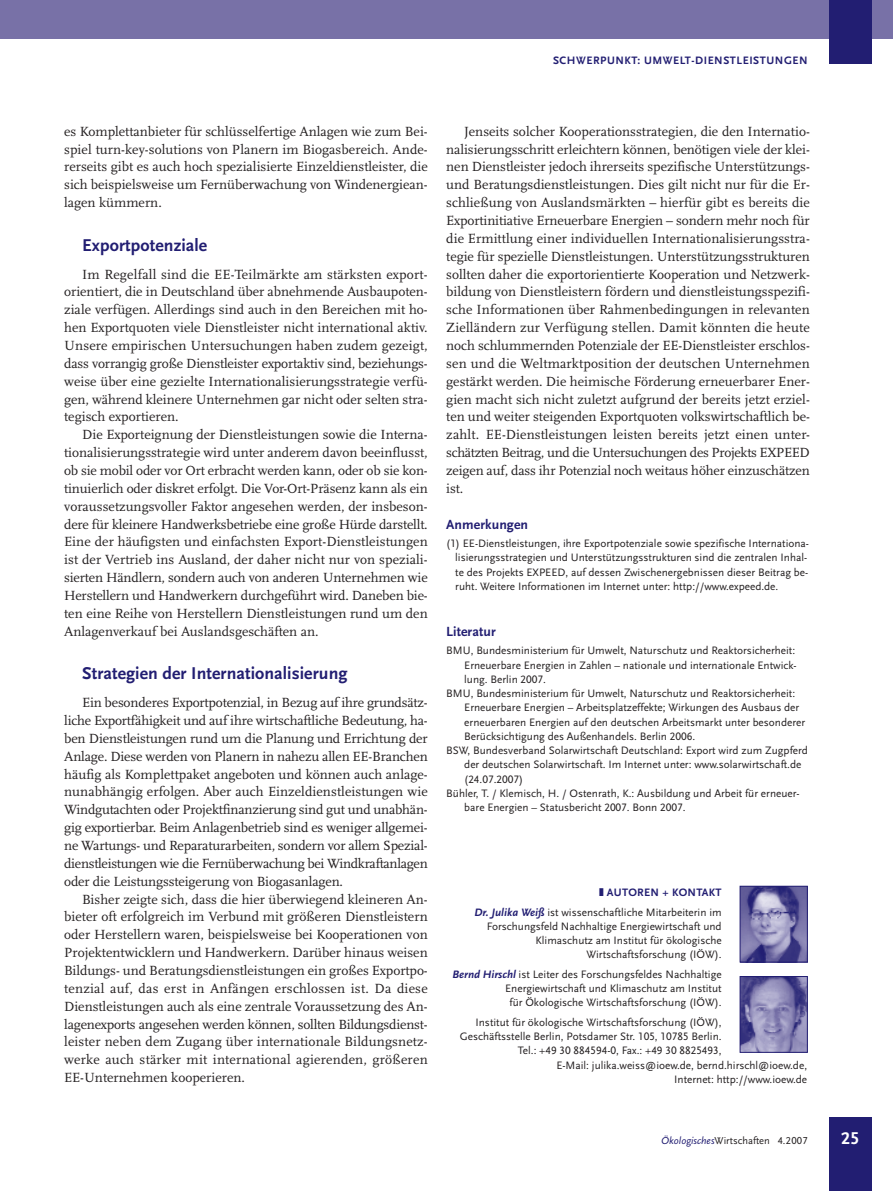
<style>
.page{position:relative;width:893px;height:1191px;background:#fff}
.page>*{position:absolute;margin:0;border:0;box-sizing:border-box;transform-origin:0 0}
.t1{font:700 17.85px "Scala Sans LF";letter-spacing:.005em;color:#221e72}
.t2{font:700 17.85px "Scala Sans LF";color:#fff}
.t3{font:13.8px/17.9px "Scala LF";color:#231f20;text-align:justify}
.t4{font:700 13.8px "Scala Sans LF";letter-spacing:.005em;color:#221e72}
.t5{font:11.25px/14.2px "Scala Sans LF";color:#231f20;text-align:right}
.t6{font:700 11.25px "Scala Sans LF";letter-spacing:.05em;color:#221e72}
.t7{font:10.5px "Scala Sans LF";color:#231f20}
.s1{color:#221e72}
.s2{font-weight:700;color:#221e72}
.s3{font-weight:700;font-style:italic;color:#221e72}
.s4{font-style:italic;color:#221e72}
</style>
<div class="page">
<div style="left:0;top:1px;width:893px;height:38px;background:#7871a7"></div>
<div style="left:829px;top:1px;width:42px;height:63px;background:#221e72"></div>
<div style="left:829px;top:1117px;width:42px;height:74px;background:#221e72"></div>
<img style="left:742px;top:888px;width:64px;height:72px">
<div style="left:740px;top:886px;width:68px;height:76px;border:1px solid #221e72"></div>
<img style="left:742px;top:978px;width:64px;height:72px">
<div style="left:740px;top:976px;width:68px;height:76px;border:1px solid #221e72"></div>
<p class="t6" style="left:553px;top:56px;width:256px">SCHWERPUNKT: UMWELT-DIENSTLEISTUNGEN</p>
<p class="t3" style="left:64px;top:123px;width:365px">es Komplettanbieter für schlüsselfertige Anlagen wie zum Bei&shy;spiel turn-key-solutions von Planern im Biogasbereich. Ande&shy;rerseits gibt es auch hoch spezialisierte Einzeldienstleister, die sich beispielsweise um Fernüberwachung von Windenergiean&shy;lagen kümmern.</p>
<p class="t1" style="left:82px;top:238px;width:127px">Exportpotenziale</p>
<p class="t3" style="left:64px;top:266px;width:365px;text-indent:18px">Im Regelfall sind die EE-Teilmärkte am stärksten export&shy;orientiert, die in Deutschland über abnehmende Ausbaupoten&shy;ziale verfügen. Allerdings sind auch in den Bereichen mit ho&shy;hen Exportquoten viele Dienstleister nicht international aktiv.<br>Unsere empirischen Untersuchungen haben zudem gezeigt, dass vorrangig große Dienstleister exportaktiv sind, beziehungs&shy;weise über eine gezielte Internationalisierungsstrategie verfü&shy;gen, während kleinere Unternehmen gar nicht oder selten stra&shy;tegisch exportieren.</p>
<p class="t3" style="left:64px;top:427px;width:365px;text-indent:18px">Die Exporteignung der Dienstleistungen sowie die Interna&shy;tionalisierungsstrategie wird unter anderem davon beeinflusst, ob sie mobil oder vor Ort erbracht werden kann, oder ob sie kon&shy;tinuierlich oder diskret erfolgt. Die Vor-Ort-Präsenz kann als ein voraussetzungsvoller Faktor angesehen werden, der insbeson&shy;dere für kleinere Handwerksbetriebe eine große Hürde darstellt.<br>Eine der häufigsten und einfachsten Export-Dienstleistungen ist der Vertrieb ins Ausland, der daher nicht nur von speziali&shy;sierten Händlern, sondern auch von anderen Unternehmen wie Herstellern und Handwerkern durchgeführt wird. Daneben bie&shy;ten eine Reihe von Herstellern Dienstleistungen rund um den Anlagenverkauf bei Auslandsgeschäften an.</p>
<p class="t1" style="left:82px;top:666px;width:267px">Strategien der Internationalisierung</p>
<p class="t3" style="left:64px;top:695px;width:365px;text-indent:18px">Ein besonderes Exportpotenzial, in Bezug auf ihre grundsätz&shy;liche Exportfähigkeit und auf ihre wirtschaftliche Bedeutung, ha&shy;ben Dienstleistungen rund um die Planung und Errichtung der Anlage. Diese werden von Planern in nahezu allen EE-Branchen häufig als Komplettpaket angeboten und können auch anlage&shy;nunabhängig erfolgen. Aber auch Einzeldienstleistungen wie Windgutachten oder Projektfinanzierung sind gut und unabhän&shy;gig exportierbar. Beim Anlagenbetrieb sind es weniger allgemei&shy;ne Wartungs- und Reparaturarbeiten, sondern vor allem Spezial&shy;dienstleistungen wie die Fernüberwachung bei Windkraftanlagen oder die Leistungssteigerung von Biogasanlagen.</p>
<p class="t3" style="left:64px;top:891px;width:365px;text-indent:18px">Bisher zeigte sich, dass die hier überwiegend kleineren An&shy;bieter oft erfolgreich im Verbund mit größeren Dienstleistern oder Herstellern waren, beispielsweise bei Kooperationen von Projektentwicklern und Handwerkern. Darüber hinaus weisen Bildungs- und Beratungsdienstleistungen ein großes Exportpo&shy;tenzial auf, das erst in Anfängen erschlossen ist. Da diese Dienstleistungen auch als eine zentrale Voraussetzung des An&shy;lagenexports angesehen werden können, sollten Bildungsdienst&shy;leister neben dem Zugang über internationale Bildungsnetz&shy;werke auch stärker mit international agierenden, größeren EE-Unternehmen kooperieren.</p>
<p class="t3" style="left:446px;top:123px;width:365px;text-indent:18px">Jenseits solcher Kooperationsstrategien, die den Internatio&shy;nalisierungsschritt erleichtern können, benötigen viele der klei&shy;nen Dienstleister jedoch ihrerseits spezifische Unterstützungs&shy;und Beratungsdienstleistungen. Dies gilt nicht nur für die Er&shy;schließung von Auslandsmärkten – hierfür gibt es bereits die Exportinitiative Erneuerbare Energien – sondern mehr noch für die Ermittlung einer individuellen Internationalisierungsstra&shy;tegie für spezielle Dienstleistungen. Unterstützungsstrukturen sollten daher die exportorientierte Kooperation und Netzwerk&shy;bildung von Dienstleistern fördern und dienstleistungsspezifi&shy;sche Informationen über Rahmenbedingungen in relevanten Zielländern zur Verfügung stellen. Damit könnten die heute noch schlummernden Potenziale der EE-Dienstleister erschlos&shy;sen und die Weltmarktposition der deutschen Unternehmen gestärkt werden. Die heimische Förderung erneuerbarer Ener&shy;gien macht sich nicht zuletzt aufgrund der bereits jetzt erziel&shy;ten und weiter steigenden Exportquoten volkswirtschaftlich be&shy;zahlt. EE-Dienstleistungen leisten bereits jetzt einen unter&shy;schätzten Beitrag, und die Untersuchungen des Projekts EXPEED zeigen auf, dass ihr Potenzial noch weitaus höher einzuschätzen ist.</p>
<p class="t4" style="left:446px;top:519px;width:83px">Anmerkungen</p>
<p class="t5" style="left:455px;top:537px;width:355px;text-align:left;text-indent:-9px">(1) EE-Dienstleistungen, ihre Exportpotenziale sowie spezifische Internationa&shy;lisierungsstrategien und Unterstützungsstrukturen sind die zentralen Inhal&shy;te des Projekts EXPEED, auf dessen Zwischenergebnissen dieser Beitrag be&shy;ruht. Weitere Informationen im Internet unter: http://www.expeed.de.</p>
<p class="t4" style="left:446px;top:626px;width:51px">Literatur</p>
<p class="t5" style="left:446px;top:644px;width:350px">BMU, Bundesministerium für Umwelt, Naturschutz und Reaktorsicherheit:</p>
<p class="t5" style="left:464px;top:658px;width:334px">Erneuerbare Energien in Zahlen – nationale und internationale Entwick-</p>
<p class="t5" style="left:464px;top:673px;width:83px">lung. Berlin 2007.</p>
<p class="t5" style="left:446px;top:687px;width:350px">BMU, Bundesministerium für Umwelt, Naturschutz und Reaktorsicherheit:</p>
<p class="t5" style="left:464px;top:701px;width:337px">Erneuerbare Energien – Arbeitsplatzeffekte; Wirkungen des Ausbaus der</p>
<p class="t5" style="left:464px;top:715px;width:342px">erneuerbaren Energien auf den deutschen Arbeitsmarkt unter besonderer</p>
<p class="t5" style="left:464px;top:730px;width:232px">Berücksichtigung des Außenhandels. Berlin 2006.</p>
<p class="t5" style="left:446px;top:744px;width:363px">BSW, Bundesverband Solarwirtschaft Deutschland: Export wird zum Zugpferd</p>
<p class="t5" style="left:464px;top:758px;width:339px">der deutschen Solarwirtschaft. Im Internet unter: www.solarwirtschaft.de</p>
<p class="t5" style="left:464px;top:772px;width:60px">(24.07.2007)</p>
<p class="t5" style="left:446px;top:787px;width:355px">Bühler, T. / Klemisch, H. / Ostenrath, K.: Ausbildung und Arbeit für erneuer-</p>
<p class="t5" style="left:464px;top:801px;width:223px">bare Energien – Statusbericht 2007. Bonn 2007.</p>
<p class="t5" style="left:475px;top:883px;width:249px;line-height:20px"><span class="s1">❚</span> <span class="s2">AUTOREN + KONTAKT<br></span><span class="s3">Dr. Julika Weiß</span> ist wissenschaftliche Mitarbeiterin im</p>
<p class="t5" style="left:487px;top:920px;width:237px">Forschungsfeld Nachhaltige Energiewirtschaft und<br>Klimaschutz am Institut für ökologische<br>Wirtschaftsforschung (IÖW).</p>
<p class="t5" style="left:452px;top:968px;width:271px"><span class="s3">Bernd Hirschl</span> ist Leiter des Forschungsfeldes Nachhaltige<br>Energiewirtschaft und Klimaschutz am Institut<br>für Ökologische Wirtschaftsforschung (IÖW).</p>
<p class="t5" style="left:475px;top:1016px;width:248px">Institut für ökologische Wirtschaftsforschung (IÖW),</p>
<p class="t5" style="left:460px;top:1030px;width:263px">Geschäftsstelle Berlin, Potsdamer Str. 105, 10785 Berlin.</p>
<p class="t5" style="left:518px;top:1044px;width:205px">Tel.: +49 30 884594-0, Fax.: +49 30 8825493,</p>
<p class="t5" style="left:556px;top:1058px;width:252px">E-Mail: julika.weiss@ioew.de, bernd.hirschl@ioew.de,</p>
<p class="t5" style="left:674px;top:1073px;width:134px">Internet: http://www.ioew.de</p>
<p class="t7" style="left:661px;top:1136px;width:148px"><span class="s4">Ökologisches</span>Wirtschaften 4.2007</p>
<p class="t2" style="left:841px;top:1130px;width:20px">25</p>
</div>
